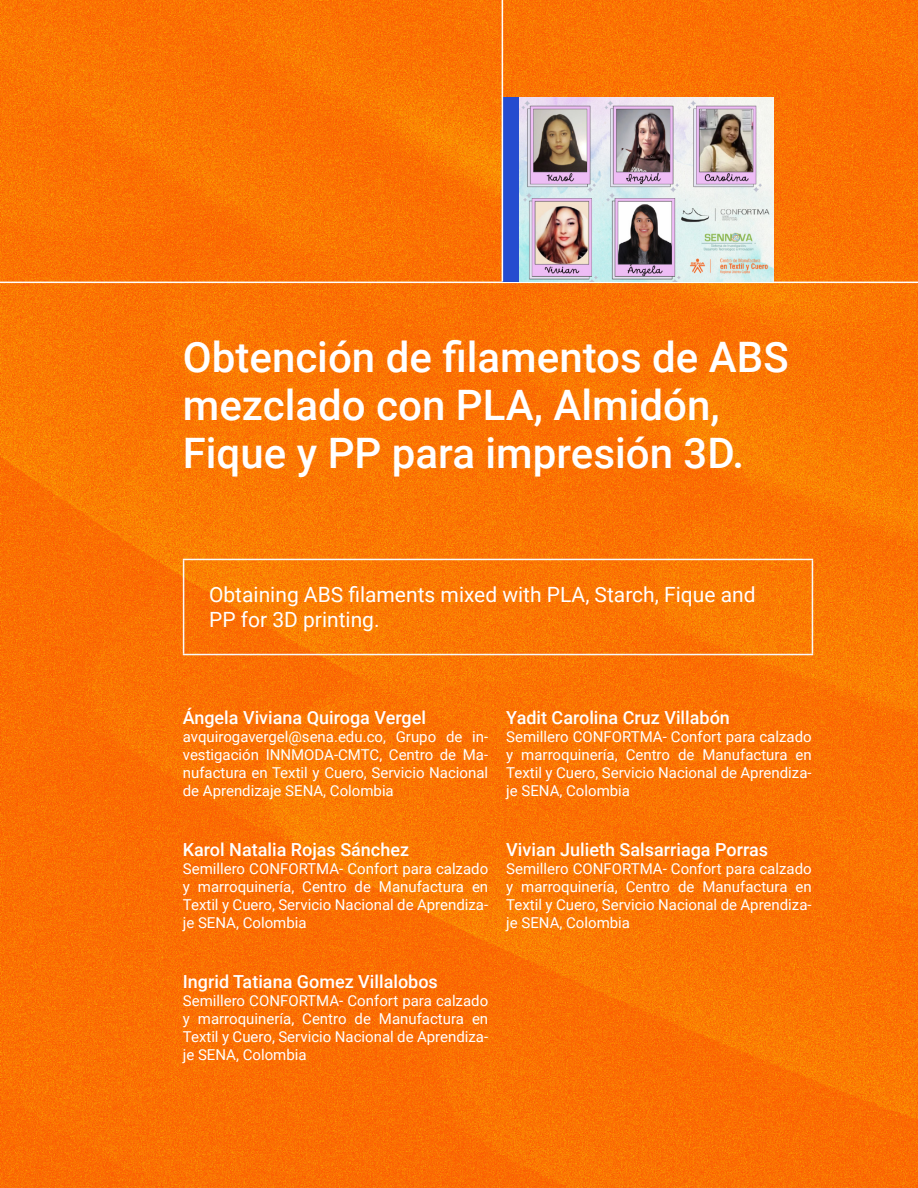
<style>
.page{position:relative;width:918px;height:1188px;background:#fff}
.page>*{position:absolute;margin:0;border:0;box-sizing:border-box;transform-origin:0 0}
.Título_artículo{font:500 42px/48px "Roboto";color:#fff}
.Título_artículo_ingl{font:21px/25.2px "Roboto";color:#fff}
.Autor{font:500 18px "Roboto";color:#fff}
.Autor_cargo{font:15px/18px "Roboto";color:#fff;text-align:justify}
</style>
<div class="page">
<svg style="left:0;top:0;width:1px;height:1188px"></svg>
<img style="left:1px;top:0;width:917px;height:1188px">
<hr style="left:183px;top:559px;width:630px;height:1px;background:#f8f9fa">
<hr style="left:183px;top:560px;width:1px;height:94px;background:#f8f9fa">
<hr style="left:812px;top:560px;width:1px;height:94px;background:#f8f9fa">
<hr style="left:183px;top:654px;width:630px;height:1px;background:#f8f9fa">
<hr style="left:0;top:282px;width:918px;height:1px;background:#fff">
<div style="left:502px;top:97px;width:17px;height:185px;background:#254ccf"></div>
<hr style="left:502px;top:0;width:1px;height:282px;background:#fff">
<img style="left:519px;top:97px;width:255px;height:185px">
<p class="Título_artículo" style="left:183px;top:331px;width:607px">Obtención de filamentos de ABS mezclado con PLA, Almidón,<br>Fique y PP para impresión 3D.</p>
<p class="Título_artículo_ingl" style="left:209px;top:581px;width:548px">Obtaining ABS filaments mixed with PLA, Starch, Fique and<br>PP for 3D printing.</p>
<p class="Autor" style="left:183px;top:705px;width:245px">Ángela Viviana Quiroga Vergel</p>
<p class="Autor_cargo" style="left:183px;top:727px;width:307px">avquirogavergel@sena.edu.co, Grupo de in&shy;vestigación INNMODA-CMTC, Centro de Ma&shy;nufactura en Textil y Cuero, Servicio Nacional de Aprendizaje SENA, Colombia</p>
<p class="Autor" style="left:183px;top:837px;width:228px">Karol Natalia Rojas Sánchez</p>
<p class="Autor_cargo" style="left:183px;top:859px;width:307px">Semillero CONFORTMA- Confort para calzado y marroquinería, Centro de Manufactura en Textil y Cuero, Servicio Nacional de Aprendiza&shy;je SENA, Colombia</p>
<p class="Autor" style="left:183px;top:969px;width:257px">Ingrid Tatiana Gomez Villalobos</p>
<p class="Autor_cargo" style="left:183px;top:991px;width:307px">Semillero CONFORTMA- Confort para calzado y marroquinería, Centro de Manufactura en Textil y Cuero, Servicio Nacional de Aprendiza&shy;je SENA, Colombia</p>
<p class="Autor" style="left:506px;top:705px;width:225px">Yadit Carolina Cruz Villabón</p>
<p class="Autor_cargo" style="left:506px;top:727px;width:307px">Semillero CONFORTMA- Confort para calzado y marroquinería, Centro de Manufactura en Textil y Cuero, Servicio Nacional de Aprendiza&shy;je SENA, Colombia</p>
<p class="Autor" style="left:506px;top:837px;width:263px">Vivian Julieth Salsarriaga Porras</p>
<p class="Autor_cargo" style="left:506px;top:859px;width:307px">Semillero CONFORTMA- Confort para calzado y marroquinería, Centro de Manufactura en Textil y Cuero, Servicio Nacional de Aprendiza&shy;je SENA, Colombia</p>
</div>
